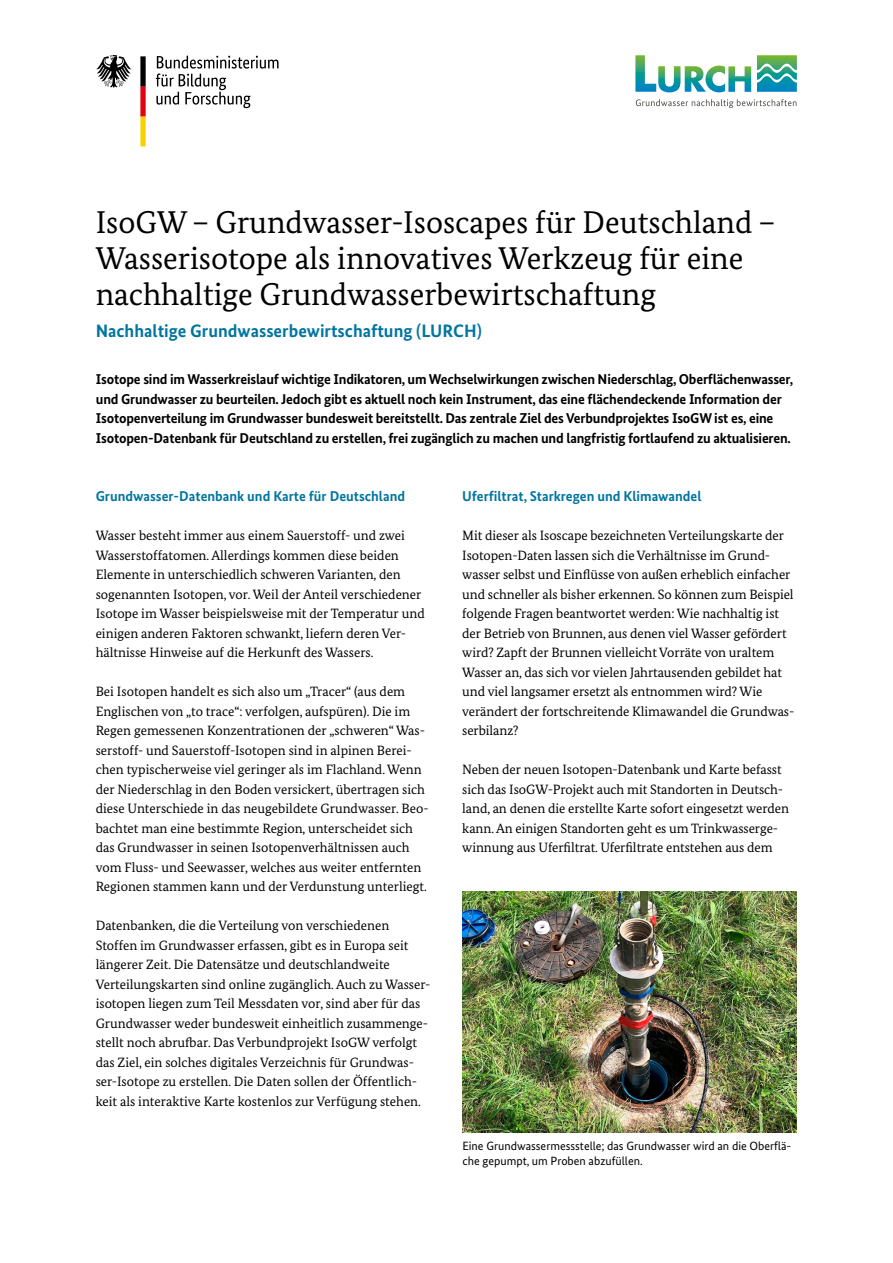
<style>
.page{position:relative;width:893px;height:1263px;background:#fff}
.page>*{position:absolute;margin:0;border:0;box-sizing:border-box;transform-origin:0 0}
.t1{font:31.5px/36px "Bundes Serif";color:#000}
.t2{font:700 18px "Bundes Sans";color:#0075a0}
.t3{font:700 14.25px/19.5px "Bundes Sans";letter-spacing:-.015em;color:#000}
.t4{font:700 14.25px "Bundes Sans";color:#0075a0}
.t5{font:13.5px/19.5px "Bundes Serif";color:#000}
.t6{font:12px/15.8px "Bundes Sans";color:#000}
</style>
<div class="page">
<svg style="left:156px;top:56px;width:122px;height:52px"></svg>
<svg style="left:96px;top:55px;width:35px;height:33px"></svg>
<svg style="left:140px;top:56px;width:6px;height:90px"></svg>
<svg style="left:757px;top:55px;width:40px;height:37px"></svg>
<svg style="left:635px;top:55px;width:116px;height:37px"></svg>
<svg style="left:636px;top:99px;width:160px;height:9px"></svg>
<img style="left:462px;top:891px;width:335px;height:241px">
<h1 class="t1" style="left:96px;top:204px;width:681px">IsoGW – Grundwasser-Isoscapes für Deutschland –<br>Wasserisotope als innovatives Werkzeug für eine nachhaltige Grundwasserbewirtschaftung</h1>
<h2 class="t2" style="left:96px;top:320px;width:388px">Nachhaltige Grundwasserbewirtschaftung (LURCH)</h2>
<p class="t3" style="left:96px;top:369px;width:699px">Isotope sind im Wasserkreislauf wichtige Indikatoren, um Wechselwirkungen zwischen Niederschlag, Oberflächenwasser, und Grundwasser zu beurteilen. Jedoch gibt es aktuell noch kein Instrument, das eine flächendeckende Information der Isotopenverteilung im Grundwasser bundesweit bereitstellt. Das zentrale Ziel des Verbundprojektes IsoGW ist es, eine Isotopen-Datenbank für Deutschland zu erstellen, frei zugänglich zu machen und langfristig fortlaufend zu aktualisieren.</p>
<p class="t4" style="left:96px;top:488px;width:311px">Grundwasser-Datenbank und Karte für Deutschland</p>
<p class="t5" style="left:96px;top:526px;width:331px">Wasser besteht immer aus einem Sauerstoff- und zwei Wasserstoffatomen. Allerdings kommen diese beiden Elemente in unterschiedlich schweren Varianten, den sogenannten Isotopen, vor. Weil der Anteil verschiedener Isotope im Wasser beispielsweise mit der Temperatur und einigen anderen Faktoren schwankt, liefern deren Ver&shy;hältnisse Hinweise auf die Herkunft des Wassers.</p>
<p class="t5" style="left:96px;top:682px;width:335px">Bei Isotopen handelt es sich also um „Tracer“ (aus dem Englischen von „to trace“: verfolgen, aufspüren). Die im Regen gemessenen Konzentrationen der „schweren“ Was&shy;serstoff- und Sauerstoff-Isotopen sind in alpinen Berei&shy;chen typischerweise viel geringer als im Flachland. Wenn der Niederschlag in den Boden versickert, übertragen sich diese Unterschiede in das neugebildete Grundwasser. Beo&shy;bachtet man eine bestimmte Region, unterscheidet sich das Grundwasser in seinen Isotopenverhältnissen auch vom Fluss- und Seewasser, welches aus weiter entfernten Regionen stammen kann und der Verdunstung unterliegt.</p>
<p class="t5" style="left:96px;top:916px;width:336px">Datenbanken, die die Verteilung von verschiedenen Stoffen im Grundwasser erfassen, gibt es in Europa seit längerer Zeit. Die Datensätze und deutschlandweite Verteilungskarten sind online zugänglich. Auch zu Wasser&shy;isotopen liegen zum Teil Messdaten vor, sind aber für das Grundwasser weder bundesweit einheitlich zusammenge&shy;stellt noch abrufbar. Das Verbundprojekt IsoGW verfolgt das Ziel, ein solches digitales Verzeichnis für Grundwas&shy;ser-Isotope zu erstellen. Die Daten sollen der Öffentlich&shy;keit als interaktive Karte kostenlos zur Verfügung stehen.</p>
<p class="t4" style="left:462px;top:488px;width:241px">Uferfiltrat, Starkregen und Klimawandel</p>
<p class="t5" style="left:462px;top:526px;width:334px">Mit dieser als Isoscape bezeichneten Verteilungskarte der Isotopen-Daten lassen sich die Verhältnisse im Grund&shy;wasser selbst und Einflüsse von außen erheblich einfacher und schneller als bisher erkennen. So können zum Beispiel folgende Fragen beantwortet werden: Wie nachhaltig ist der Betrieb von Brunnen, aus denen viel Wasser gefördert wird? Zapft der Brunnen vielleicht Vorräte von uraltem Wasser an, das sich vor vielen Jahrtausenden gebildet hat und viel langsamer ersetzt als entnommen wird? Wie verändert der fortschreitende Klimawandel die Grundwas&shy;serbilanz?</p>
<p class="t5" style="left:462px;top:760px;width:328px">Neben der neuen Isotopen-Datenbank und Karte befasst sich das IsoGW-Projekt auch mit Standorten in Deutsch&shy;land, an denen die erstellte Karte sofort eingesetzt werden kann. An einigen Standorten geht es um Trinkwasserge&shy;winnung aus Uferfiltrat. Uferfiltrate entstehen aus dem</p>
<p class="t6" style="left:462px;top:1137px;width:330px">Eine Grundwassermessstelle; das Grundwasser wird an die Oberflä&shy;che gepumpt, um Proben abzufüllen.</p>
</div>
